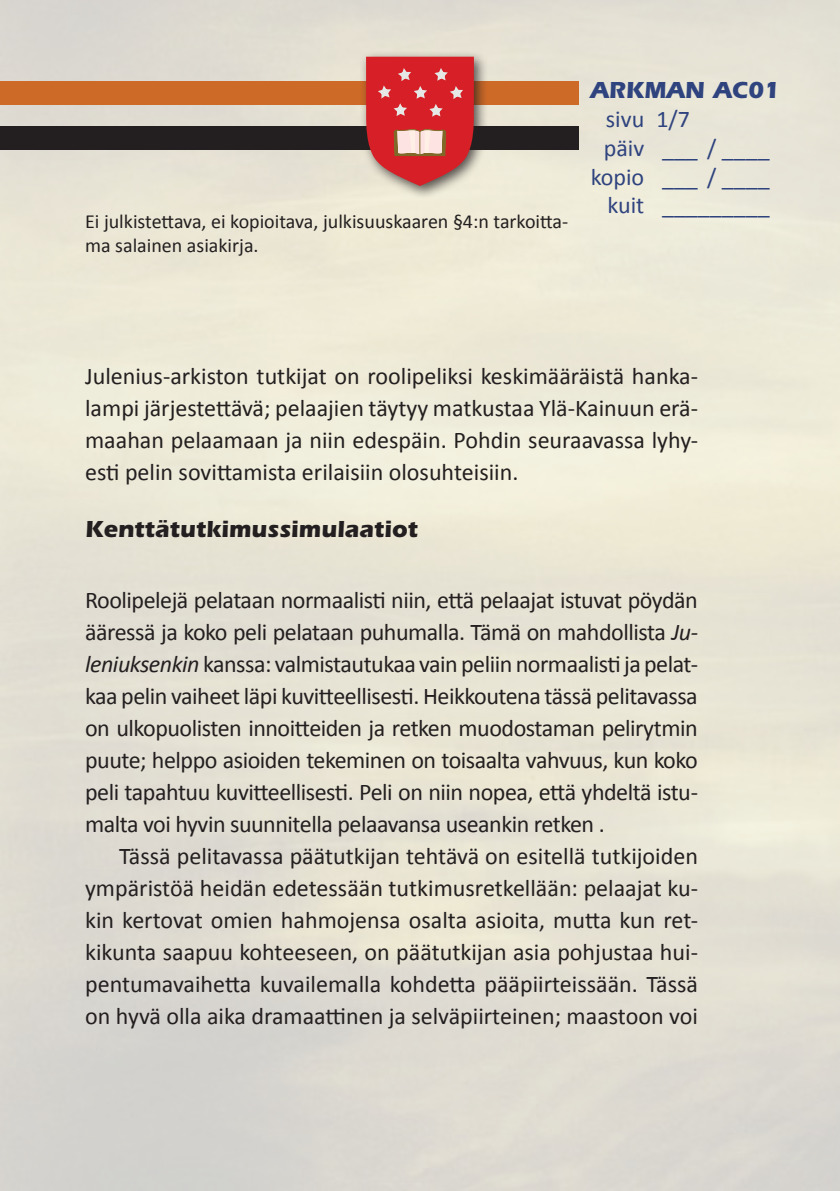
<style>
.page{position:relative;width:840px;height:1191px;background:#fff}
.page>*{position:absolute;margin:0;border:0;box-sizing:border-box;transform-origin:0 0}
.t1{font:24px/32px "Calibri";color:#231f20;text-align:justify}
.t2{font:24px "Calibri";color:#2f437e}
.t3{font:700 24px "ITC Eras Std";color:#231f20}
.t4{font:700 24px "ITC Eras Std";color:#2f437e}
.t5{font:20px/24px "Calibri";color:#231f20}
.s1{font-style:italic}
</style>
<div class="page">
<img style="left:0;top:0;width:839px;height:1191px">
<div style="left:0;top:126px;width:578px;height:24px;background:#231f20"></div>
<div style="left:0;top:81px;width:578px;height:23px;background:#ce6a28"></div>
<div style="left:359px;top:50px;width:129px;height:150px;background:#231f20;opacity:.75"></div>
<svg style="left:366px;top:57px;width:107px;height:129px"></svg>
<p class="t5" style="left:85px;top:210px;width:484px">Ei julkistettava, ei kopioitava, julkisuuskaaren §4:n tarkoitta&shy;ma salainen asiakirja.</p>
<p class="t4" style="left:590px;top:76px;width:192px">ARKMAN AC01</p>
<p class="t2" style="left:605px;top:104px;width:85px">sivu 1/7</p>
<p class="t2" style="left:603px;top:133px;width:167px">päiv ___ / ____</p>
<p class="t2" style="left:590px;top:161px;width:180px">kopio ___ / ____</p>
<p class="t2" style="left:607px;top:190px;width:164px">kuit _________</p>
<p class="t1" style="left:85px;top:360px;width:614px">Julenius-arkiston tutkijat on roolipeliksi keskimääräistä hanka&shy;lampi järjestettävä; pelaajien täytyy matkustaa Ylä-Kainuun erä&shy;maahan pelaamaan ja niin edespäin. Pohdin seuraavassa lyhy&shy;esti pelin sovittamista erilaisiin olosuhteisiin.</p>
<p class="t3" style="left:85px;top:515px;width:334px">Kenttätutkimussimulaatiot</p>
<p class="t1" style="left:85px;top:584px;width:614px">Roolipelejä pelataan normaalisti niin, että pelaajat istuvat pöydän ääressä ja koko peli pelataan puhumalla. Tämä on mahdollista <span class="s1">Ju&shy;leniuksenkin</span> kanssa: valmistautukaa vain peliin normaalisti ja pelat&shy;kaa pelin vaiheet läpi kuvitteellisesti. Heikkoutena tässä pelitavassa on ulkopuolisten innoitteiden ja retken muodostaman pelirytmin puute; helppo asioiden tekeminen on toisaalta vahvuus, kun koko peli tapahtuu kuvitteellisesti. Peli on niin nopea, että yhdeltä istu&shy;malta voi hyvin suunnitella pelaavansa useankin retken .</p>
<p class="t1" style="left:85px;top:840px;width:614px;text-indent:34px">Tässä pelitavassa päätutkijan tehtävä on esitellä tutkijoiden ympäristöä heidän edetessään tutkimusretkellään: pelaajat ku&shy;kin kertovat omien hahmojensa osalta asioita, mutta kun ret&shy;kikunta saapuu kohteeseen, on päätutkijan asia pohjustaa hui&shy;pentumavaihetta kuvailemalla kohdetta pääpiirteissään. Tässä on hyvä olla aika dramaattinen ja selväpiirteinen; maastoon voi</p>
</div>
